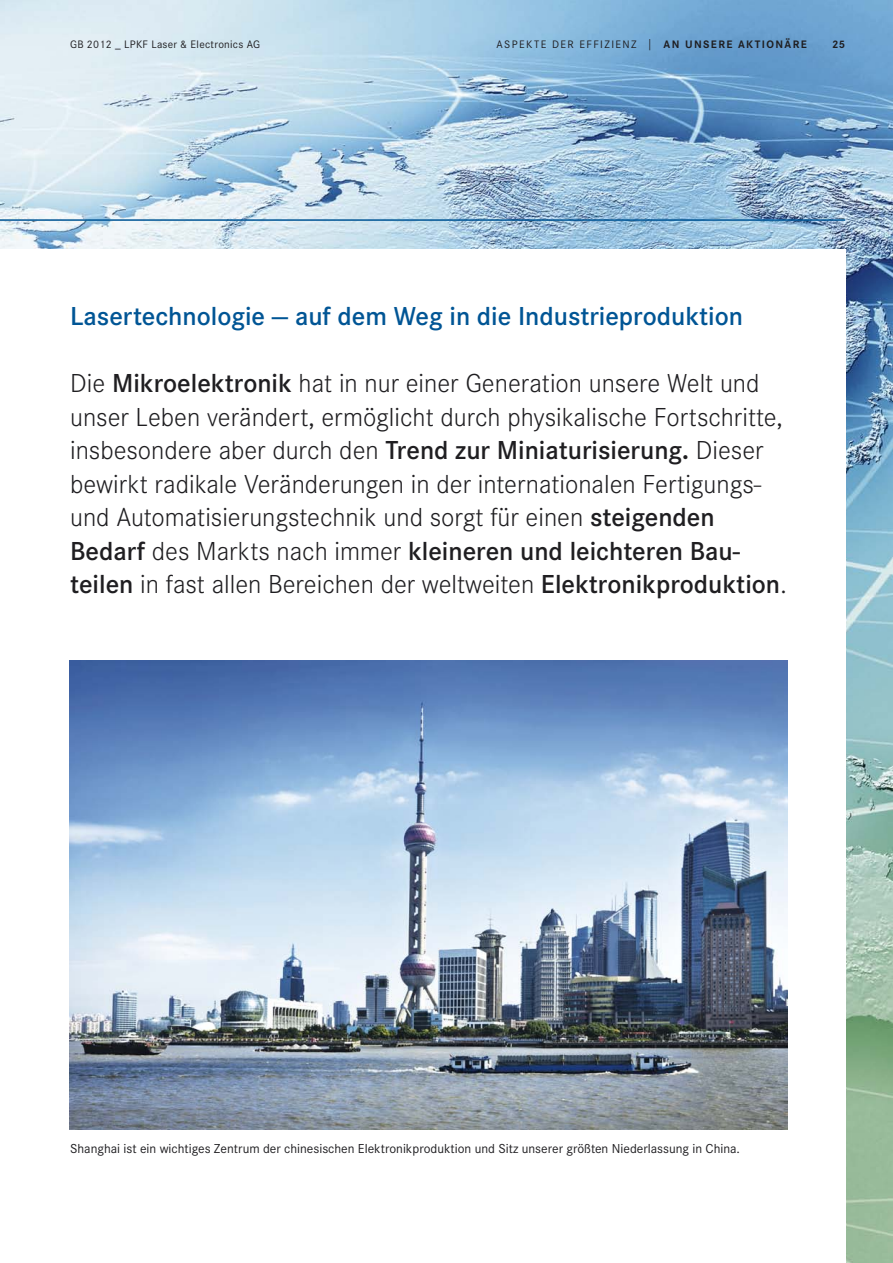
<style>
.page{position:relative;width:893px;height:1263px;background:#fff}
.page>*{position:absolute;margin:0;border:0;box-sizing:border-box;transform-origin:0 0}
.t1{font:300 27px/33.5px "Corporate S";color:#1f1e21}
.t2{font:600 27px "Corporate S";color:#005595}
.t3{font:13.5px "Corporate S";color:#1f1e21}
.t4{font:11.25px "Corporate S";letter-spacing:.125em;color:#1f1e21}
.t5{font:11.25px "Corporate S";letter-spacing:.025em;color:#1f1e21}
.t6{font:700 11.25px "Corporate S";color:#1f1e21}
.s1{font-weight:300;font-size:13.5px}
.s2{font-weight:700}
.s3{font-weight:600}
</style>
<div class="page">
<img style="left:0;top:0;width:893px;height:1263px">
<hr style="left:0;top:219px;width:845px;height:2px;background:#005595">
<div style="left:0;top:249px;width:845px;height:1014px;background:#fff"></div>
<img style="left:70px;top:660px;width:718px;height:469px">
<p class="t5" style="left:70px;top:37px;width:191px">GB 2012 _ LPKF Laser &amp; Electronics AG</p>
<p class="t4" style="left:497px;top:37px;width:312px">ASPEKTE DER EFFIZIENZ <span class="s1">|</span> <span class="s2">AN UNSERE AKTIONÄRE</span></p>
<p class="t6" style="left:832px;top:37px;width:14px">25</p>
<p class="t2" style="left:70px;top:300px;width:674px">Lasertechnologie — auf dem Weg in die Industrieproduktion</p>
<p class="t1" style="left:70px;top:366px;width:718px">Die <span class="s3">Mikroelektronik</span> hat in nur einer Generation unsere Welt und unser Leben verändert, ermöglicht durch physikalische Fortschritte, insbesondere aber durch den <span class="s3">Trend zur Miniaturisierung</span><span class="s2">.</span> Dieser bewirkt radikale Veränderungen in der internationalen Fertigungs&shy;und Automatisierungstechnik und sorgt für einen <span class="s3">steigenden Bedarf</span> des Markts nach immer <span class="s3">kleineren und leichteren Bau&shy;teilen</span> in fast allen Bereichen der weltweiten <span class="s3">Elektronikproduktion</span>.</p>
<p class="t3" style="left:70px;top:1140px;width:671px">Shanghai ist ein wichtiges Zentrum der chinesischen Elektronikproduktion und Sitz unserer größten Niederlassung in China.</p>
</div>
